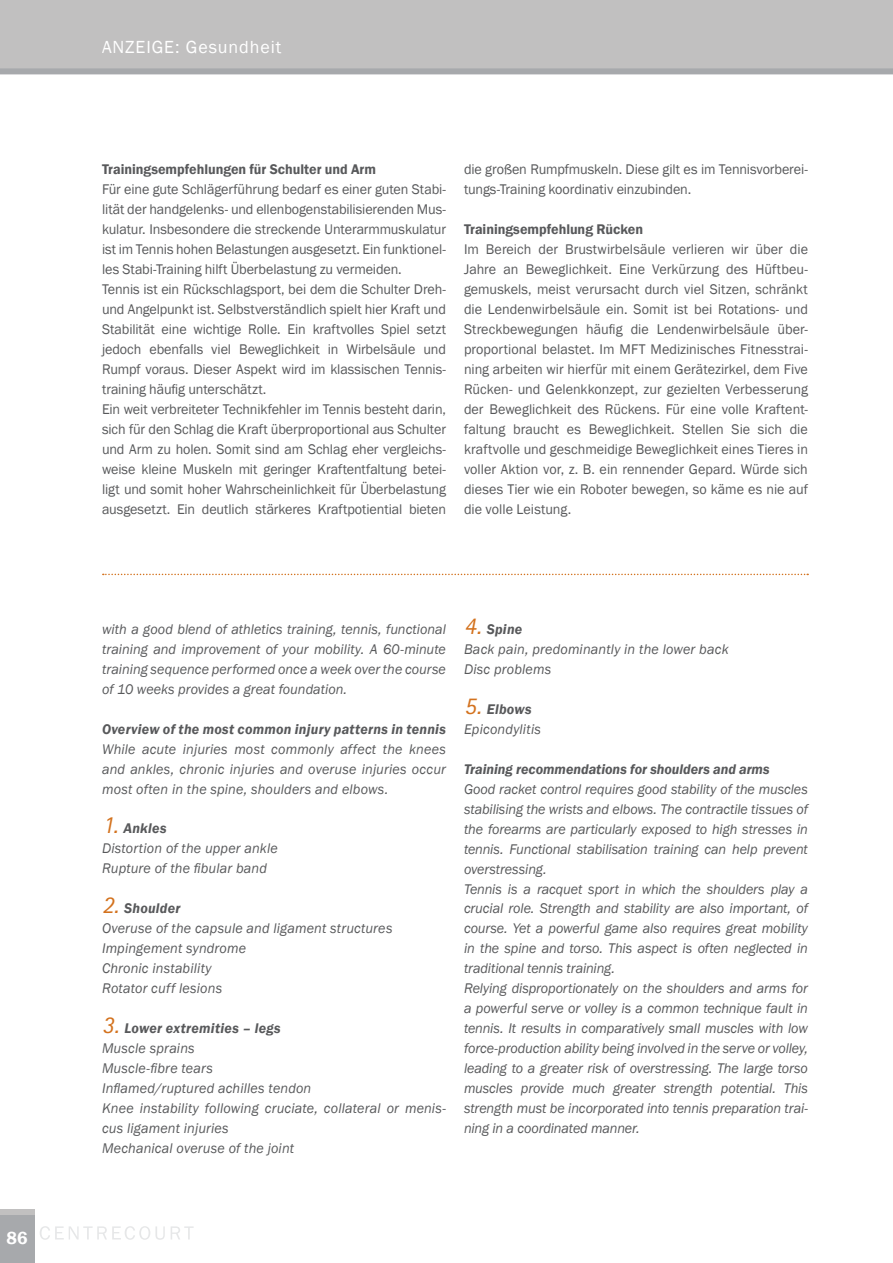
<style>
.page{position:relative;width:893px;height:1263px;background:#fff}
.page>*{position:absolute;margin:0;border:0;box-sizing:border-box;transform-origin:0 0}
.t1{font:18px "Franklin Gothic";letter-spacing:.05em;color:#fff}
.t2{font:600 18px "Franklin Gothic";color:#fff}
.t3{font:14.4px/20px "Franklin Gothic";letter-spacing:-.01em;color:#58595b}
.t4{font:italic 14.4px/20px "Franklin Gothic";color:#58595b}
.t5{font:italic 600 14.4px "Franklin Gothic";letter-spacing:.005em;color:#58595b}
.t6{font:600 14.4px "Franklin Gothic";letter-spacing:-.005em;color:#58595b}
.s1{font-family:"Rotis Sans Serif Std";font-size:24.3px;color:#d3721e}
.s2{font-weight:600}
</style>
<div class="page">
<svg style="left:40px;top:1226px;width:154px;height:14px"></svg>
<div style="left:0;top:1213px;width:35px;height:50px;background:#a7a9ac"></div>
<div style="left:0;top:1209px;width:35px;height:5px;background:#c1c0c0"></div>
<div style="left:0;top:0;width:893px;height:71px;background:#c1c0c0"></div>
<div style="left:0;top:68px;width:893px;height:6px;background:#a7a9ac"></div>
<svg style="left:103px;top:574px;width:705px;height:1px"></svg>
<p class="t2" style="left:7px;top:1226px;width:23px">86</p>
<p class="t1" style="left:102px;top:36px;width:181px">Anzeige: Gesundheit</p>
<p class="t6" style="left:102px;top:160px;width:275px">Trainingsempfehlungen für Schulter und Arm</p>
<p class="t3" style="left:102px;top:179px;width:345px">Für eine gute Schlägerführung bedarf es einer guten Stabi&shy;lität der handgelenks- und ellenbogenstabilisierenden Mus&shy;kulatur. Insbesondere die streckende Unterarmmuskulatur ist im Tennis hohen Belastungen ausgesetzt. Ein funktionel&shy;les Stabi-Training hilft Überbelastung zu vermeiden.<br>Tennis ist ein Rückschlagsport, bei dem die Schulter Dreh&shy;und Angelpunkt ist. Selbstverständlich spielt hier Kraft und Stabilität eine wichtige Rolle. Ein kraftvolles Spiel setzt jedoch ebenfalls viel Beweglichkeit in Wirbelsäule und Rumpf voraus. Dieser Aspekt wird im klassischen Tennis&shy;training häufig unterschätzt.<br>Ein weit verbreiteter Technikfehler im Tennis besteht darin, sich für den Schlag die Kraft überproportional aus Schulter und Arm zu holen. Somit sind am Schlag eher vergleichs&shy;weise kleine Muskeln mit geringer Kraftentfaltung betei&shy;ligt und somit hoher Wahrscheinlichkeit für Überbelastung ausgesetzt. Ein deutlich stärkeres Kraftpotiential bieten</p>
<p class="t3" style="left:464px;top:159px;width:345px">die großen Rumpfmuskeln. Diese gilt es im Tennisvorberei&shy;tungs-Training koordinativ einzubinden.</p>
<p class="t6" style="left:464px;top:220px;width:181px">Trainingsempfehlung Rücken</p>
<p class="t3" style="left:464px;top:239px;width:345px;text-align:justify">Im Bereich der Brustwirbelsäule verlieren wir über die Jahre an Beweglichkeit. Eine Verkürzung des Hüftbeu&shy;gemuskels, meist verursacht durch viel Sitzen, schränkt die Lendenwirbelsäule ein. Somit ist bei Rotations- und Streckbewegungen häufig die Lendenwirbelsäule über&shy;proportional belastet. Im MFT Medizinisches Fitnesstrai&shy;ning arbeiten wir hierfür mit einem Gerätezirkel, dem Five Rücken- und Gelenkkonzept, zur gezielten Verbesserung der Beweglichkeit des Rückens. Für eine volle Kraftent&shy;faltung braucht es Beweglichkeit. Stellen Sie sich die kraftvolle und geschmeidige Beweglichkeit eines Tieres in voller Aktion vor, z. B. ein rennender Gepard. Würde sich dieses Tier wie ein Roboter bewegen, so käme es nie auf die volle Leistung.</p>
<p class="t4" style="left:102px;top:619px;width:345px;text-align:justify">with a good blend of athletics training, tennis, functional training and improvement of your mobility. A 60-minute training sequence performed once a week over the course of 10 weeks provides a great foundation.</p>
<p class="t5" style="left:102px;top:719px;width:345px">Overview of the most common injury patterns in tennis</p>
<p class="t4" style="left:102px;top:739px;width:345px;text-align:justify">While acute injuries most commonly affect the knees and ankles, chronic injuries and overuse injuries occur most often in the spine, shoulders and elbows.</p>
<p class="t4" style="left:102px;top:819px;width:177px"><span class="s1">1.</span> <span class="s2">Ankles<br></span>Distortion of the upper ankle<br>Rupture of the fibular band</p>
<p class="t4" style="left:102px;top:899px;width:292px"><span class="s1">2.</span> <span class="s2">Shoulder<br></span>Overuse of the capsule and ligament structures<br>Impingement syndrome<br>Chronic instability<br>Rotator cuff lesions</p>
<p class="t4" style="left:102px;top:1019px;width:345px"><span class="s1">3.</span> <span class="s2">Lower extremities – legs<br></span>Muscle sprains<br>Muscle-fibre tears<br>Inflamed/ruptured achilles tendon<br>Knee instability following cruciate, collateral or menis&shy;cus ligament injuries<br>Mechanical overuse of the joint</p>
<p class="t4" style="left:464px;top:619px;width:266px"><span class="s1">4.</span> <span class="s2">Spine<br></span>Back pain, predominantly in the lower back<br>Disc problems</p>
<p class="t4" style="left:464px;top:699px;width:79px"><span class="s1">5.</span> <span class="s2">Elbows<br></span>Epicondylitis</p>
<p class="t5" style="left:464px;top:759px;width:307px">Training recommendations for shoulders and arms</p>
<p class="t4" style="left:464px;top:779px;width:345px">Good racket control requires good stability of the muscles stabilising the wrists and elbows. The contractile tissues of the forearms are particularly exposed to high stresses in tennis. Functional stabilisation training can help prevent overstressing.<br>Tennis is a racquet sport in which the shoulders play a crucial role. Strength and stability are also important, of course. Yet a powerful game also requires great mobility in the spine and torso. This aspect is often neglected in traditional tennis training.<br>Relying disproportionately on the shoulders and arms for a powerful serve or volley is a common technique fault in tennis. It results in comparatively small muscles with low force-production ability being involved in the serve or volley, leading to a greater risk of overstressing. The large torso muscles provide much greater strength potential. This strength must be incorporated into tennis preparation trai&shy;ning in a coordinated manner.</p>
</div>
